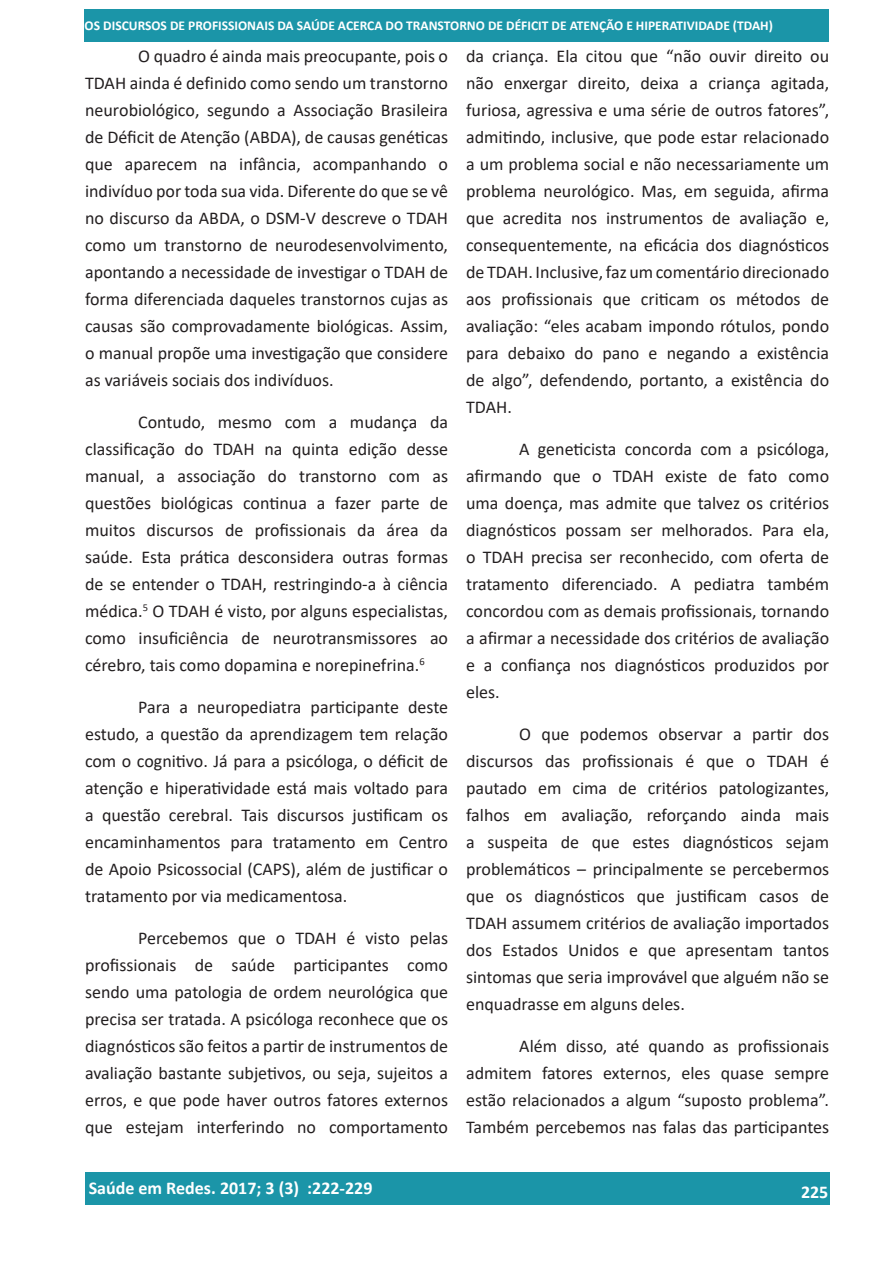
<style>
.page{position:relative;width:893px;height:1263px;background:#fff}
.page>*{position:absolute;margin:0;border:0;box-sizing:border-box;transform-origin:0 0}
.t1{font:18px/27px "Calibri";color:#231f20;text-align:justify}
.t2{font:700 18px "Calibri";color:#fff}
.t3{font:700 13.5px "Calibri";color:#fff}
</style>
<div class="page">
<div style="left:85px;top:1172px;width:744px;height:33px;background:#1b95a8"></div>
<div style="left:85px;top:9px;width:744px;height:33px;background:#1b95a8"></div>
<p class="t3" style="left:85px;top:16px;width:690px">OS DISCURSOS DE PROFISSIONAIS DA SAÚDE ACERCA DO TRANSTORNO DE DÉFICIT DE ATENÇÃO E HIPERATIVIDADE (TDAH)</p>
<p class="t1" style="left:85px;top:42px;width:365px;text-indent:53px">O quadro é ainda mais preocupante, pois o TDAH ainda é definido como sendo um transtorno neurobiológico, segundo a Associação Brasileira de Déficit de Atenção (ABDA), de causas genéticas que aparecem na infância, acompanhando o indivíduo por toda sua vida. Diferente do que se vê no discurso da ABDA, o DSM-V descreve o TDAH como um transtorno de neurodesenvolvimento, apontando a necessidade de investigar o TDAH de forma diferenciada daqueles transtornos cujas as causas são comprovadamente biológicas. Assim, o manual propõe uma investigação que considere as variáveis sociais dos indivíduos.</p>
<p class="t1" style="left:85px;top:408px;width:365px;text-indent:53px">Contudo, mesmo com a mudança da classificação do TDAH na quinta edição desse manual, a associação do transtorno com as questões biológicas continua a fazer parte de muitos discursos de profissionais da área da saúde. Esta prática desconsidera outras formas de se entender o TDAH, restringindo-a à ciência médica.<sup>5</sup> O TDAH é visto, por alguns especialistas, como insuficiência de neurotransmissores ao cérebro, tais como dopamina e norepinefrina.<sup>6</sup></p>
<p class="t1" style="left:85px;top:693px;width:365px;text-indent:53px">Para a neuropediatra participante deste estudo, a questão da aprendizagem tem relação com o cognitivo. Já para a psicóloga, o déficit de atenção e hiperatividade está mais voltado para a questão cerebral. Tais discursos justificam os encaminhamentos para tratamento em Centro de Apoio Psicossocial (CAPS), além de justificar o tratamento por via medicamentosa.</p>
<p class="t1" style="left:85px;top:924px;width:365px;text-indent:53px">Percebemos que o TDAH é visto pelas profissionais de saúde participantes como sendo uma patologia de ordem neurológica que precisa ser tratada. A psicóloga reconhece que os diagnósticos são feitos a partir de instrumentos de avaliação bastante subjetivos, ou seja, sujeitos a erros, e que pode haver outros fatores externos que estejam interferindo no comportamento</p>
<p class="t1" style="left:466px;top:42px;width:365px">da criança. Ela citou que “não ouvir direito ou não enxergar direito, deixa a criança agitada, furiosa, agressiva e uma série de outros fatores”, admitindo, inclusive, que pode estar relacionado a um problema social e não necessariamente um problema neurológico. Mas, em seguida, afirma que acredita nos instrumentos de avaliação e, consequentemente, na eficácia dos diagnósticos de TDAH. Inclusive, faz um comentário direcionado aos profissionais que criticam os métodos de avaliação: “eles acabam impondo rótulos, pondo para debaixo do pano e negando a existência de algo”, defendendo, portanto, a existência do TDAH.</p>
<p class="t1" style="left:466px;top:435px;width:365px;text-indent:53px">A geneticista concorda com a psicóloga, afirmando que o TDAH existe de fato como uma doença, mas admite que talvez os critérios diagnósticos possam ser melhorados. Para ela, o TDAH precisa ser reconhecido, com oferta de tratamento diferenciado. A pediatra também concordou com as demais profissionais, tornando a afirmar a necessidade dos critérios de avaliação e a confiança nos diagnósticos produzidos por eles.</p>
<p class="t1" style="left:466px;top:720px;width:365px;text-indent:53px">O que podemos observar a partir dos discursos das profissionais é que o TDAH é pautado em cima de critérios patologizantes, falhos em avaliação, reforçando ainda mais a suspeita de que estes diagnósticos sejam problemáticos – principalmente se percebermos que os diagnósticos que justificam casos de TDAH assumem critérios de avaliação importados dos Estados Unidos e que apresentam tantos sintomas que seria improvável que alguém não se enquadrasse em alguns deles.</p>
<p class="t1" style="left:466px;top:1032px;width:365px;text-indent:53px">Além disso, até quando as profissionais admitem fatores externos, eles quase sempre estão relacionados a algum “suposto problema”.<br>Também percebemos nas falas das participantes</p>
<p class="t2" style="left:89px;top:1175px;width:285px">Saúde em Redes. 2017; 3 (3) :222-229</p>
<p class="t2" style="left:801px;top:1179px;width:29px">225</p>
</div>
